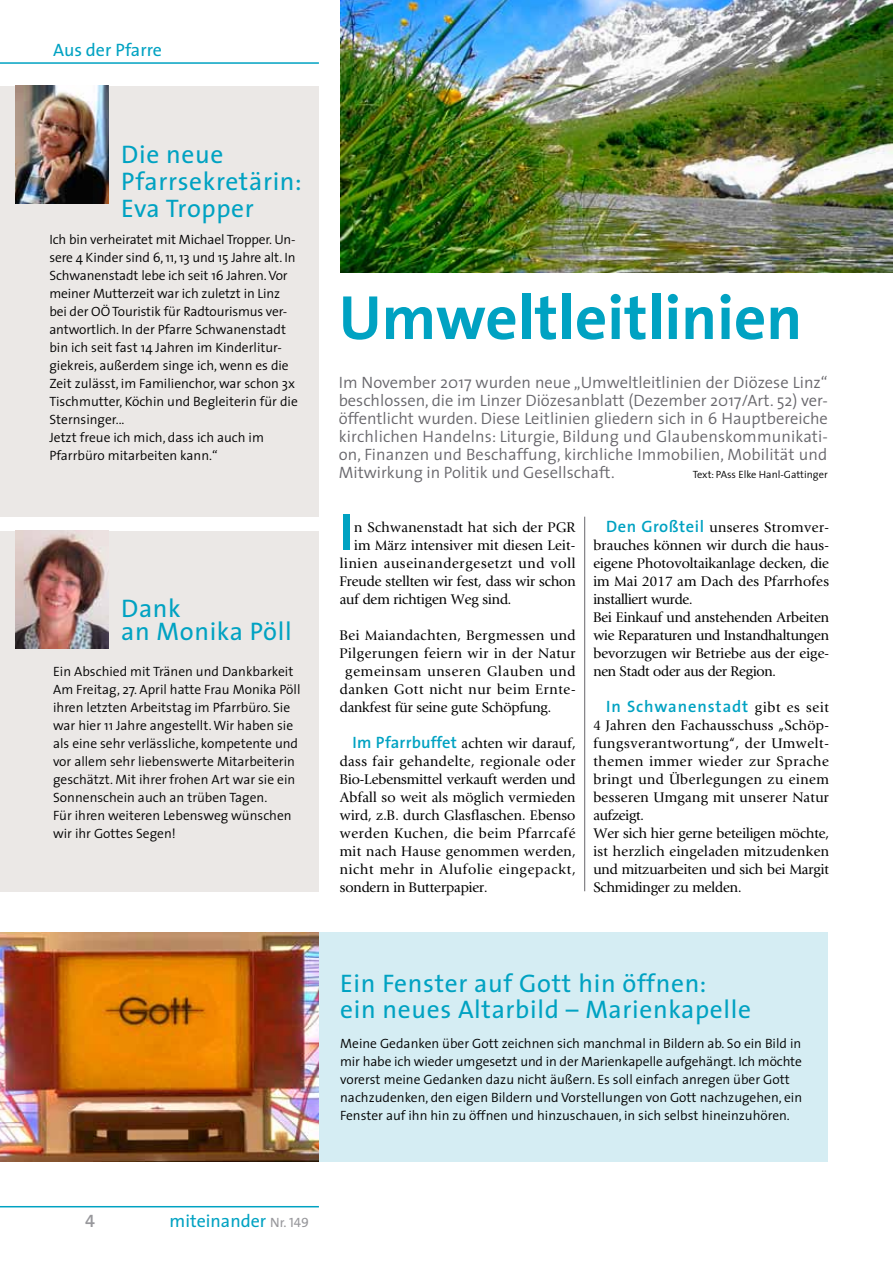
<style>
.page{position:relative;width:893px;height:1263px;background:#fff}
.page>*{position:absolute;margin:0;border:0;box-sizing:border-box;transform-origin:0 0}
.t1{font:700 63px "The Sans";color:#00a2c2}
.t2{font:700 52.65px "The Sans";color:#00a2c2}
.t3{font:25.5px/27px "The Sans";letter-spacing:.025em;color:#00a2c2}
.t4{font:18px "The Sans";color:#00a2c2}
.t5{font:18px "The Sans Semi Bold Caps";color:#98989c}
.t6{font:300 16.5px/18px "The Sans";color:#68676c;text-align:justify}
.t7{font:600 16.5px "The Sans";letter-spacing:.055em;color:#00a2c2}
.t8{font:300 13.5px/18px "The Sans";color:#000}
.t9{font:13.5px/18px "GI25";letter-spacing:.03em;color:#000}
.t10{font:13.5px "GI25";letter-spacing:.01em;color:#000}
.t11{font:13.5px "GI25";letter-spacing:.055em;color:#000}
.t12{font:13.5px "GI25";letter-spacing:.065em;color:#000}
.t13{font:13.5px "GI25";letter-spacing:.06em;color:#000}
.t14{font:13.5px "GI25";letter-spacing:.07em;color:#000}
.t15{font:300 10.5px "The Sans";color:#000}
.s1{font-family:"The Sans";font-weight:600;font-size:16.5px;color:#00a2c2}
.s2{font-family:"GI25";font-weight:400;font-size:13.5px;color:#000}
.s3{font-size:13.5px;color:#98989c}
.s4{font-family:"The Sans Caps";font-size:13.5px;color:#98989c}
</style>
<div class="page">
<hr style="left:0;top:1206px;width:319px;height:1px;background:#00a2c2">
<div style="left:319px;top:932px;width:509px;height:230px;background:#d5edf3"></div>
<hr style="left:0;top:62px;width:319px;height:2px;background:#00a2c2">
<img style="left:340px;top:0;width:553px;height:272px">
<hr style="left:584px;top:517px;width:1px;height:374px;background:#68676c">
<div style="left:0;top:531px;width:319px;height:360px;background:#ebe8e6"></div>
<img style="left:16px;top:531px;width:92px;height:117px">
<div style="left:0;top:86px;width:319px;height:431px;background:#ebe8e6"></div>
<img style="left:16px;top:86px;width:92px;height:117px">
<img style="left:0;top:932px;width:319px;height:230px">
<h3 class="t4" style="left:53px;top:35px;width:110px">Aus der Pfarre</h3>
<h3 class="t3" style="left:121px;top:140px;width:182px">Die neue<br>Pfarrsekretärin:<br>Eva Tropper</h3>
<p class="t8" style="left:49px;top:230px;width:250px">Ich bin verheiratet mit Michael Tropper. Un&shy;sere 4 Kinder sind 6, 11, 13 und 15 Jahre alt. In Schwanenstadt lebe ich seit 16 Jahren. Vor meiner Mutterzeit war ich zuletzt in Linz bei der OÖ Touristik für Radtourismus ver&shy;antwortlich. In der Pfarre Schwanenstadt bin ich seit fast 14 Jahren im Kinderlitur&shy;giekreis, außerdem singe ich, wenn es die Zeit zulässt, im Familienchor, war schon 3x Tischmutter, Köchin und Begleiterin für die Sternsinger...<br>Jetzt freue ich mich, dass ich auch im Pfarrbüro mitarbeiten kann.“</p>
<h3 class="t3" style="left:121px;top:597px;width:172px;line-height:22.5px">Dank<br>an Monika Pöll</h3>
<p class="t8" style="left:53px;top:662px;width:249px">Ein Abschied mit Tränen und Dankbarkeit Am Freitag, 27. April hatte Frau Monika Pöll ihren letzten Arbeitstag im Pfarrbüro. Sie war hier 11 Jahre angestellt. Wir haben sie als eine sehr verlässliche, kompetente und vor allem sehr liebenswerte Mitarbeiterin geschätzt. Mit ihrer frohen Art war sie ein Sonnenschein auch an trüben Tagen.<br>Für ihren weiteren Lebensweg wünschen wir ihr Gottes Segen!</p>
<h1 class="t1" style="left:339px;top:265px;width:465px">Umweltleitlinien</h1>
<p class="t6" style="left:339px;top:373px;width:491px">Im November 2017 wurden neue „Umweltleitlinien der Diözese Linz“ beschlossen, die im Linzer Diözesanblatt (Dezember 2017/Art. 52) ver&shy;öffentlicht wurden. Diese Leitlinien gliedern sich in 6 Hauptbereiche kirchlichen Handelns: Liturgie, Bildung und Glaubenskommunikati&shy;on, Finanzen und Beschaffung, kirchliche Immobilien, Mobilität und Mitwirkung in Politik und Gesellschaft.</p>
<p class="t15" style="left:693px;top:466px;width:137px">Text: PAss Elke Hanl-Gattinger</p>
<h2 class="t2" style="left:340px;top:488px;width:16px">I</h2>
<p class="t9" style="left:354px;top:518px;width:223px">n Schwanenstadt hat sich der PGR</p>
<p class="t9" style="left:354px;top:536px;width:223px">im März intensiver mit diesen Leit-</p>
<p class="t12" style="left:340px;top:555px;width:237px">linien auseinandergesetzt und voll</p>
<p class="t10" style="left:340px;top:573px;width:237px">Freude stellten wir fest, dass wir schon</p>
<p class="t10" style="left:340px;top:591px;width:173px">auf dem richtigen Weg sind.</p>
<p class="t11" style="left:340px;top:627px;width:237px">Bei Maiandachten, Bergmessen und</p>
<p class="t11" style="left:340px;top:645px;width:237px">Pilgerungen feiern wir in der Natur</p>
<p class="t14" style="left:345px;top:663px;width:232px">gemeinsam unseren Glauben und</p>
<p class="t13" style="left:340px;top:681px;width:237px">danken Gott nicht nur beim Ernte-</p>
<p class="t10" style="left:340px;top:699px;width:213px">dankfest für seine gute Schöpfung.</p>
<p class="t9" style="left:340px;top:734px;width:237px;text-align:justify;text-indent:13px"><span class="s1">Im Pfarrbuffet</span> achten wir darauf, dass fair gehandelte, regionale oder Bio-Lebensmittel verkauft werden und Abfall so weit als möglich vermieden wird, z.B. durch Glasflaschen. Ebenso werden Kuchen, die beim Pfarrcafé mit nach Hause genommen werden, nicht mehr in Alufolie eingepackt, sondern in Butterpapier.</p>
<p class="t9" style="left:593px;top:518px;width:237px;text-indent:13px"><span class="s1">Den Großteil</span> unseres Stromver&shy;brauches können wir durch die haus&shy;eigene Photovoltaikanlage decken, die im Mai 2017 am Dach des Pfarrhofes installiert wurde.<br>Bei Einkauf und anstehenden Arbeiten wie Reparaturen und Instandhaltungen bevorzugen wir Betriebe aus der eige&shy;nen Stadt oder aus der Region.</p>
<p class="t7" style="left:606px;top:692px;width:224px">In Schwanenstadt <span class="s2">gibt es seit</span></p>
<p class="t9" style="left:593px;top:716px;width:237px">4 Jahren den Fachausschuss „Schöp&shy;fungsverantwortung“, der Umwelt&shy;themen immer wieder zur Sprache bringt und Überlegungen zu einem besseren Umgang mit unserer Natur aufzeigt.<br>Wer sich hier gerne beteiligen möchte, ist herzlich eingeladen mitzudenken und mitzuarbeiten und sich bei Margit<br>Schmidinger zu melden.</p>
<h3 class="t3" style="left:340px;top:970px;width:412px;line-height:25.5px">Ein Fenster auf Gott hin öffnen:<br>ein neues Altarbild – Marienkapelle</h3>
<p class="t8" style="left:340px;top:1034px;width:463px">Meine Gedanken über Gott zeichnen sich manchmal in Bildern ab. So ein Bild in mir habe ich wieder umgesetzt und in der Marienkapelle aufgehängt. Ich möchte vorerst meine Gedanken dazu nicht äußern. Es soll einfach anregen über Gott nachzudenken, den eigen Bildern und Vorstellungen von Gott nachzugehen, ein Fenster auf ihn hin zu öffnen und hinzuschauen, in sich selbst hineinzuhören.</p>
<h3 class="t5" style="left:85px;top:1206px;width:11px">4</h3>
<h3 class="t4" style="left:170px;top:1206px;width:141px">miteinander <span class="s3">Nr.</span> <span class="s4">149</span></h3>
</div>
